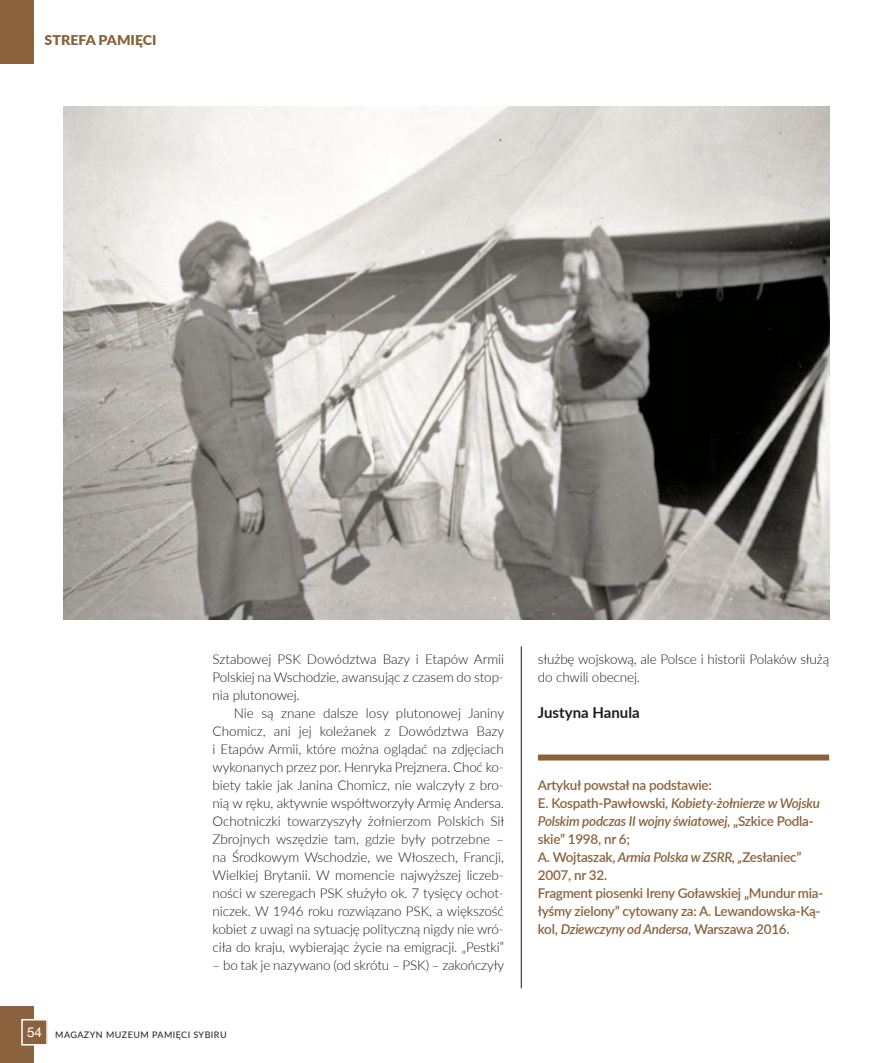
<style>
.page{position:relative;width:893px;height:1063px;background:#fff}
.page>*{position:absolute;margin:0;border:0;box-sizing:border-box;transform-origin:0 0}
.t1{font:700 15px "Lato";color:#1d1d1b}
.t2{font:300 13.5px/18px "Lato";letter-spacing:-.01em;color:#1d1d1b;text-align:justify}
.t3{font:600 13.5px/18px "Lato";letter-spacing:-.02em;color:#8a633e}
.t4{font:900 13.5px "Lato";color:#8a633e;scale:1.05 1}
.t5{font:9px "Lato";letter-spacing:.05em;color:#1d1d1b}
.s1{font-family:"Switzer EFN";font-size:13.5px;color:#fff}
.s2{font-style:italic}
</style>
<div class="page">
<hr style="left:521px;top:646px;width:1px;height:342px;background:#1d1d1b">
<div style="left:0;top:1006px;width:34px;height:57px;background:#8a633e"></div>
<div style="left:22px;top:1020px;width:25px;height:25px;background:#8a633e"></div>
<div style="left:21px;top:1019px;width:27px;height:27px;border:2px solid #fff"></div>
<div style="left:0;top:0;width:34px;height:64px;background:#8a633e"></div>
<div style="left:538px;top:755px;width:291px;height:6px;background:#8a633e"></div>
<img style="left:64px;top:106px;width:765px;height:513px">
<p class="t4" style="left:45px;top:32px;width:108px">STREFA PAMIĘCI</p>
<p class="t2" style="left:213px;top:650px;width:293px">Sztabowej PSK Dowództwa Bazy i Etapów Armii Polskiej na Wschodzie, awansując z czasem do stop&shy;nia plutonowej.</p>
<p class="t2" style="left:213px;top:704px;width:293px;text-indent:21px">Nie są znane dalsze losy plutonowej Janiny Chomicz, ani jej koleżanek z Dowództwa Bazy i Etapów Armii, które można oglądać na zdjęciach wykonanych przez por. Henryka Prejznera. Choć ko&shy;biety takie jak Janina Chomicz, nie walczyły z bro&shy;nią w ręku, aktywnie współtworzyły Armię Andersa.<br>Ochotniczki towarzyszyły żołnierzom Polskich Sił Zbrojnych wszędzie tam, gdzie były potrzebne – na Środkowym Wschodzie, we Włoszech, Francji, Wielkiej Brytanii. W momencie najwyższej liczeb&shy;ności w szeregach PSK służyło ok. 7 tysięcy ochot&shy;niczek. W 1946 roku rozwiązano PSK, a większość kobiet z uwagi na sytuację polityczną nigdy nie wró&shy;ciła do kraju, wybierając życie na emigracji. „Pestki”</p>
<p class="t2" style="left:213px;top:956px;width:293px">– bo tak je nazywano (od skrótu – PSK) – zakończyły</p>
<p class="t5" style="left:27px;top:1029px;width:201px"><span class="s1">54</span> MAGAZYN MUZEUM PAMIĘCI SYBIRU</p>
<p class="t2" style="left:538px;top:650px;width:293px">służbę wojskową, ale Polsce i historii Polaków służą do chwili obecnej.</p>
<p class="t1" style="left:538px;top:703px;width:103px">Justyna Hanula</p>
<p class="t3" style="left:538px;top:776px;width:287px">Artykuł powstał na podstawie:<br>E. Kospath-Pawłowski, <span class="s2">Kobiety-żołnierze w Wojsku Polskim podczas II wojny światowej,</span> „Szkice Podla&shy;skie” 1998, nr 6;<br>A. Wojtaszak, <span class="s2">Armia Polska w ZSRR, „</span>Zesłaniec” 2007, nr 32.<br>Fragment piosenki Ireny Goławskiej „Mundur mia&shy;łyśmy zielony” cytowany za: A. Lewandowska-Ką&shy;kol, <span class="s2">Dziewczyny od Andersa</span>, Warszawa 2016.</p>
</div>
